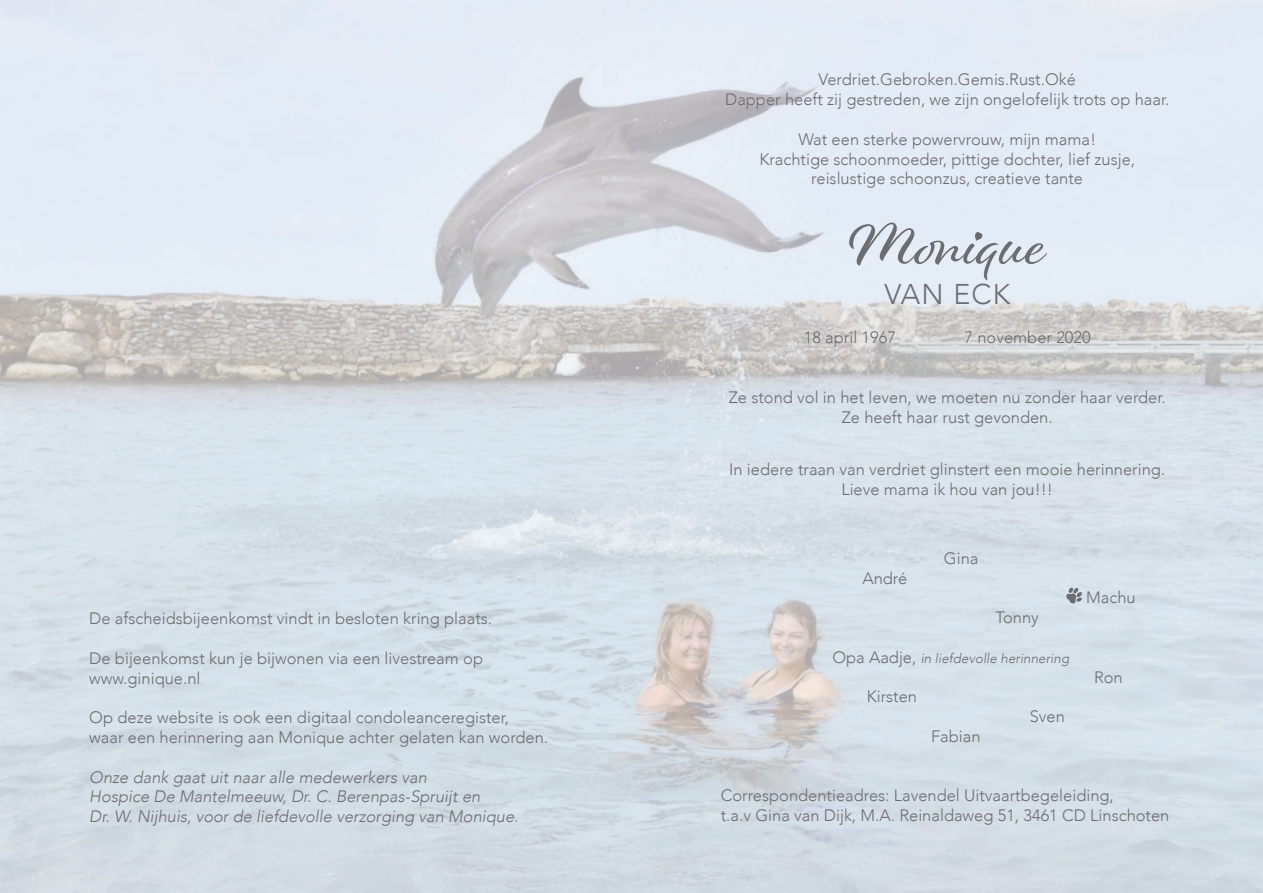
<style>
.page{position:relative;width:1263px;height:893px;background:#fff}
.page>*{position:absolute;margin:0;border:0;box-sizing:border-box;transform-origin:0 0}
.t1{font:61.95px "Alisha";color:#6c6d70}
.t2{font:300 28.5px "Avenir";letter-spacing:.04em;color:#6c6d70}
.t3{font:300 16.5px/19.8px "Avenir";color:#6c6d70;text-align:center}
.t4{font:italic 300 16.5px/19.8px "Avenir";color:#6c6d70}
.t5{font:italic 300 13.5px "Avenir";color:#6c6d70}
.s1{font-style:normal;font-size:16.5px}
</style>
<div class="page">
<img style="left:0;top:0;width:890px;height:893px">
<svg style="left:1066px;top:587px;width:16px;height:17px"></svg>
<svg style="left:975px;top:232px;width:7px;height:9px"></svg>
<p class="t3" style="left:89px;top:609px;width:404px">De afscheidsbijeenkomst vindt in besloten kring plaats.</p>
<p class="t3" style="left:89px;top:649px;width:395px;text-align:left">De bijeenkomst kun je bijwonen via een livestream op www.ginique.nl</p>
<p class="t3" style="left:89px;top:708px;width:460px;text-align:left">Op deze website is ook een digitaal condoleanceregister,<br>waar een herinnering aan Monique achter gelaten kan worden.</p>
<p class="t4" style="left:89px;top:767px;width:431px">Onze dank gaat uit naar alle medewerkers van<br>Hospice De Mantelmeeuw, Dr. C. Berenpas-Spruijt en<br>Dr. W. Nijhuis, voor de liefdevolle verzorging van Monique.</p>
<p class="t3" style="left:725px;top:70px;width:446px">Verdriet.Gebroken.Gemis.Rust.Oké<br>Dapper heeft zij gestreden, we zijn ongelofelijk trots op haar.</p>
<p class="t3" style="left:759px;top:130px;width:377px">Wat een sterke powervrouw, mijn mama!<br>Krachtige schoonmoeder, pittige dochter, lief zusje, reislustige schoonzus, creatieve tante</p>
<h1 class="t1" style="left:849px;top:207px;width:198px">Monique</h1>
<h2 class="t2" style="left:884px;top:275px;width:127px">VAN ECK</h2>
<p class="t3" style="left:804px;top:328px;width:94px">18 april 1967</p>
<p class="t3" style="left:964px;top:328px;width:128px">7 november 2020</p>
<p class="t3" style="left:729px;top:388px;width:439px">Ze stond vol in het leven, we moeten nu zonder haar verder.<br>Ze heeft haar rust gevonden.</p>
<p class="t3" style="left:729px;top:460px;width:437px">In iedere traan van verdriet glinstert een mooie herinnering.<br>Lieve mama ik hou van jou!!!</p>
<p class="t3" style="left:862px;top:568px;width:46px">André</p>
<p class="t3" style="left:944px;top:549px;width:36px">Gina</p>
<p class="t3" style="left:995px;top:608px;width:45px">Tonny</p>
<p class="t5" style="left:832px;top:649px;width:238px"><span class="s1">Opa Aadje,</span> in liefdevolle herinnering</p>
<p class="t3" style="left:867px;top:687px;width:52px">Kirsten</p>
<p class="t3" style="left:931px;top:727px;width:51px">Fabian</p>
<p class="t3" style="left:1030px;top:707px;width:37px">Sven</p>
<p class="t3" style="left:1086px;top:588px;width:51px">Machu</p>
<p class="t3" style="left:1094px;top:667px;width:30px">Ron</p>
<p class="t3" style="left:721px;top:786px;width:450px;text-align:left">Correspondentieadres: Lavendel Uitvaartbegeleiding,<br>t.a.v Gina van Dijk, M.A. Reinaldaweg 51, 3461 CD Linschoten</p>
</div>
